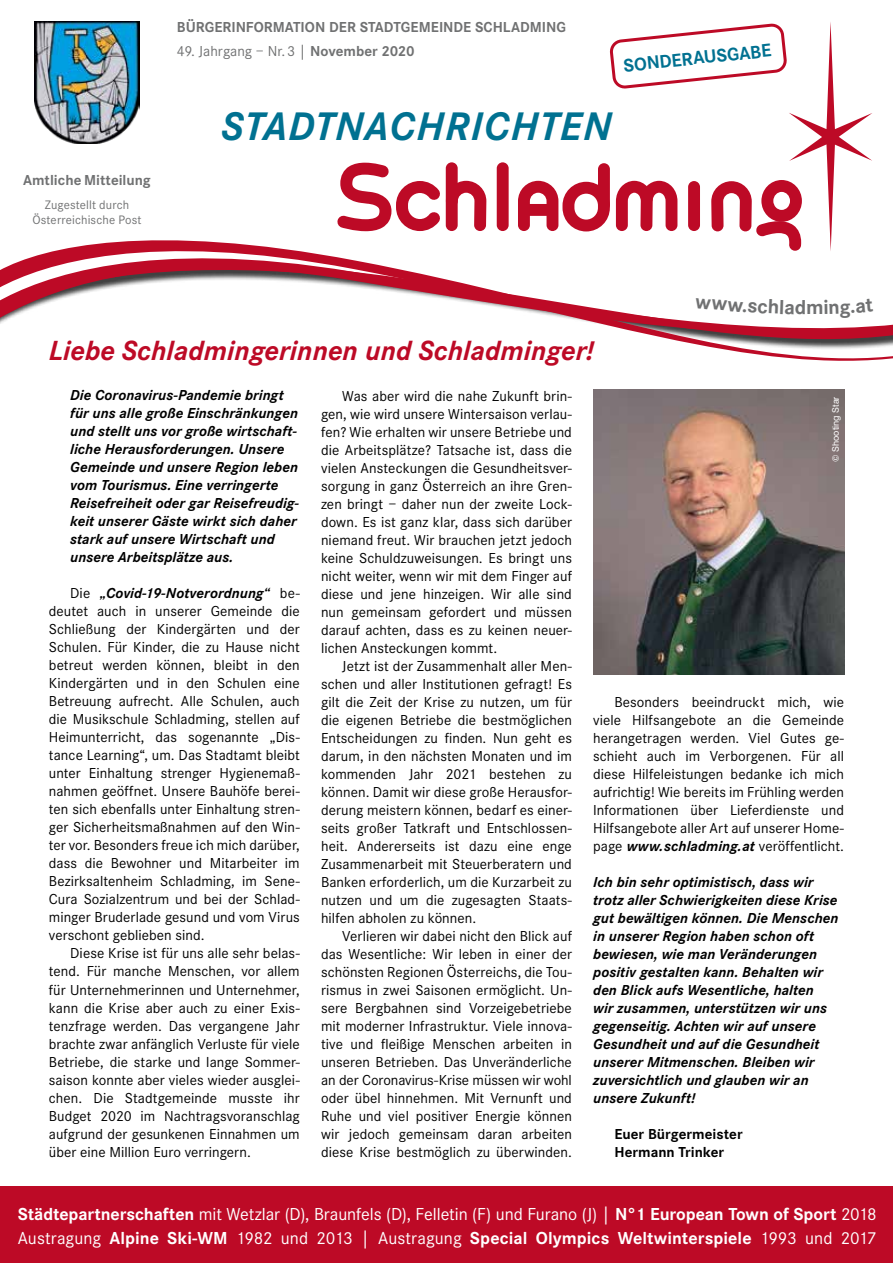
<style>
.page{position:relative;width:893px;height:1263px;background:#fff}
.page>*{position:absolute;margin:0;border:0;box-sizing:border-box;transform-origin:0 0}
.t1{font:italic 700 41.4px "Corporate S";letter-spacing:.025em;color:#007191}
.t2{font:italic 700 28.65px "Corporate S";color:#bd0a26}
.t3{font:700 21px "Corporate S";color:#707172}
.t4{font:700 18.9px "Corporate S Pro";color:#007191}
.t5{font:18px/24px "Corporate S";letter-spacing:-.005em;color:#fff}
.t6{font:15px/18px "Corporate S";letter-spacing:.005em;color:#000;text-align:justify}
.t7{font:italic 700 15px/18px "Corporate S";color:#000}
.t8{font:700 15px "Corporate S";color:#707172}
.t9{font:700 15px/18px "Corporate S";color:#000}
.t10{font:15px "Corporate S";color:#707172}
.t11{font:12.75px/15.3px "Corporate S";letter-spacing:.01em;color:#707172;text-align:center}
.t12{font:9px "Swiss 721 BT";color:#fff}
.s1{font-weight:700}
.s2{font-weight:700;font-style:italic}
</style>
<div class="page">
<div style="left:0;top:1186px;width:893px;height:77px;background:#bd0a26"></div>
<img style="left:35px;top:21px;width:105px;height:123px">
<svg style="left:361px;top:222px;width:532px;height:139px"></svg>
<svg style="left:0;top:237px;width:893px;height:113px"></svg>
<div style="left:497px;top:162px;width:12px;height:69px;background:#bd0a26;border-radius:6px"></div>
<svg style="left:337px;top:163px;width:149px;height:68px"></svg>
<svg style="left:518px;top:22px;width:354px;height:230px"></svg>
<img style="left:593px;top:389px;width:251px;height:285px">
<svg style="left:695px;top:298px;width:110px;height:17px"></svg>
<svg style="left:824px;top:299px;width:49px;height:19px"></svg>
<p class="t8" style="left:23px;top:172px;width:129px">Amtliche Mitteilung</p>
<p class="t11" style="left:32px;top:197px;width:111px">Zugestellt durch<br>Österreichische Post</p>
<p class="t8" style="left:177px;top:19px;width:391px">BÜRGERINFORMATION DER STADTGEMEINDE SCHLADMING</p>
<p class="t10" style="left:177px;top:43px;width:239px">49. Jahrgang – Nr.3 | <span class="s1">November 2020</span></p>
<p class="t4" style="left:622px;top:51px;width:150px;rotate:-6deg">SONDERAUSGABE</p>
<h1 class="t1" style="left:222px;top:102px;width:391px">STADTNACHRICHTEN</h1>
<h2 class="t2" style="left:49px;top:334px;width:546px">Liebe Schladmingerinnen und Schladminger!</h2>
<h3 class="t3" style="left:806px;top:295px;width:19px">m</h3>
<p class="t7" style="left:70px;top:386px;width:230px">Die Coronavirus-Pandemie bringt für uns alle große Einschränkungen und stellt uns vor große wirtschaft&shy;liche Herausforderungen. Unsere Gemeinde und unsere Region leben vom Tourismus. Eine verringerte Reisefreiheit oder gar Reisefreudig&shy;keit unserer Gäste wirkt sich daher stark auf unsere Wirtschaft und unsere Arbeitsplätze aus.</p>
<p class="t6" style="left:49px;top:585px;width:252px;text-indent:21px">Die <span class="s2">„Covid-19-Notverordnung“</span> be&shy;deutet auch in unserer Gemeinde die Schließung der Kindergärten und der Schulen. Für Kinder, die zu Hause nicht betreut werden können, bleibt in den Kindergärten und in den Schulen eine Betreuung aufrecht. Alle Schulen, auch die Musikschule Schladming, stellen auf Heimunterricht, das sogenannte „Dis&shy;tance Learning“, um. Das Stadtamt bleibt unter Einhaltung strenger Hygienemaß&shy;nahmen geöffnet. Unsere Bauhöfe berei&shy;ten sich ebenfalls unter Einhaltung stren&shy;ger Sicherheitsmaßnahmen auf den Win&shy;ter vor. Besonders freue ich mich darüber, dass die Bewohner und Mitarbeiter im Bezirksaltenheim Schladming, im Sene-Cura Sozialzentrum und bei der Schlad&shy;minger Bruderlade gesund und vom Virus verschont geblieben sind.</p>
<p class="t6" style="left:49px;top:945px;width:252px;text-indent:21px">Diese Krise ist für uns alle sehr belas&shy;tend. Für manche Menschen, vor allem für Unternehmerinnen und Unternehmer, kann die Krise aber auch zu einer Exis&shy;tenzfrage werden. Das vergangene Jahr brachte zwar anfänglich Verluste für viele Betriebe, die starke und lange Sommer&shy;saison konnte aber vieles wieder ausglei&shy;chen. Die Stadtgemeinde musste ihr Budget 2020 im Nachtragsvoranschlag aufgrund der gesunkenen Einnahmen um über eine Million Euro verringern.</p>
<p class="t6" style="left:321px;top:387px;width:252px;text-indent:21px">Was aber wird die nahe Zukunft brin&shy;gen, wie wird unsere Wintersaison verlau&shy;fen? Wie erhalten wir unsere Betriebe und die Arbeitsplätze? Tatsache ist, dass die vielen Ansteckungen die Gesundheitsver&shy;sorgung in ganz Österreich an ihre Gren&shy;zen bringt – daher nun der zweite Lock&shy;down. Es ist ganz klar, dass sich darüber niemand freut. Wir brauchen jetzt jedoch keine Schuldzuweisungen. Es bringt uns nicht weiter, wenn wir mit dem Finger auf diese und jene hinzeigen. Wir alle sind nun gemeinsam gefordert und müssen darauf achten, dass es zu keinen neuer&shy;lichen Ansteckungen kommt.</p>
<p class="t6" style="left:321px;top:657px;width:252px;text-indent:21px">Jetzt ist der Zusammenhalt aller Men&shy;schen und aller Institutionen gefragt! Es gilt die Zeit der Krise zu nutzen, um für die eigenen Betriebe die bestmöglichen Entscheidungen zu finden. Nun geht es darum, in den nächsten Monaten und im kommenden Jahr 2021 bestehen zu können. Damit wir diese große Herausfor&shy;derung meistern können, bedarf es einer&shy;seits großer Tatkraft und Entschlossen&shy;heit. Andererseits ist dazu eine enge Zusammenarbeit mit Steuerberatern und Banken erforderlich, um die Kurzarbeit zu nutzen und um die zugesagten Staats&shy;hilfen abholen zu können.</p>
<p class="t6" style="left:321px;top:927px;width:252px;text-indent:21px">Verlieren wir dabei nicht den Blick auf das Wesentliche: Wir leben in einer der schönsten Regionen Österreichs, die Tou&shy;rismus in zwei Saisonen ermöglicht. Un&shy;sere Bergbahnen sind Vorzeigebetriebe mit moderner Infrastruktur. Viele innova&shy;tive und fleißige Menschen arbeiten in unseren Betrieben. Das Unveränderliche an der Coronavirus-Krise müssen wir wohl oder übel hinnehmen. Mit Vernunft und Ruhe und viel positiver Energie können wir jedoch gemeinsam daran arbeiten diese Krise bestmöglich zu überwinden.</p>
<p class="t12" style="left:830px;top:462px;width:67px;rotate:-90deg">© Shooting Star</p>
<p class="t6" style="left:593px;top:693px;width:252px;text-indent:21px">Besonders beeindruckt mich, wie viele Hilfsangebote an die Gemeinde herangetragen werden. Viel Gutes ge&shy;schieht auch im Verborgenen. Für all diese Hilfeleistungen bedanke ich mich aufrichtig! Wie bereits im Frühling werden Informationen über Lieferdienste und Hilfsangebote aller Art auf unserer Home&shy;page <span class="s2">www.schladming.at</span> veröffentlicht.</p>
<p class="t7" style="left:593px;top:873px;width:247px">Ich bin sehr optimistisch, dass wir trotz aller Schwierigkeiten diese Krise gut bewältigen können. Die Menschen in unserer Region haben schon oft bewiesen, wie man Veränderungen positiv gestalten kann. Behalten wir den Blick aufs Wesentliche, halten<br>wir zusammen, unterstützen wir uns gegenseitig. Achten wir auf unsere Gesundheit und auf die Gesundheit unserer Mitmenschen. Bleiben wir zuversichtlich und glauben wir an unsere Zukunft!</p>
<p class="t9" style="left:614px;top:1125px;width:130px">Euer Bürgermeister<br>Hermann Trinker</p>
<p class="t5" style="left:18px;top:1202px;width:860px"><span class="s1">Städtepartnerschaften</span> mit Wetzlar (D), Braunfels (D), Felletin (F) und Furano (J) | <span class="s1">N°1 European Town of Sport</span> 2018<br>Austragung <span class="s1">Alpine Ski-WM</span> 1982 und 2013 | Austragung <span class="s1">Special Olympics Weltwinterspiele</span> 1993 und 2017</p>
</div>
